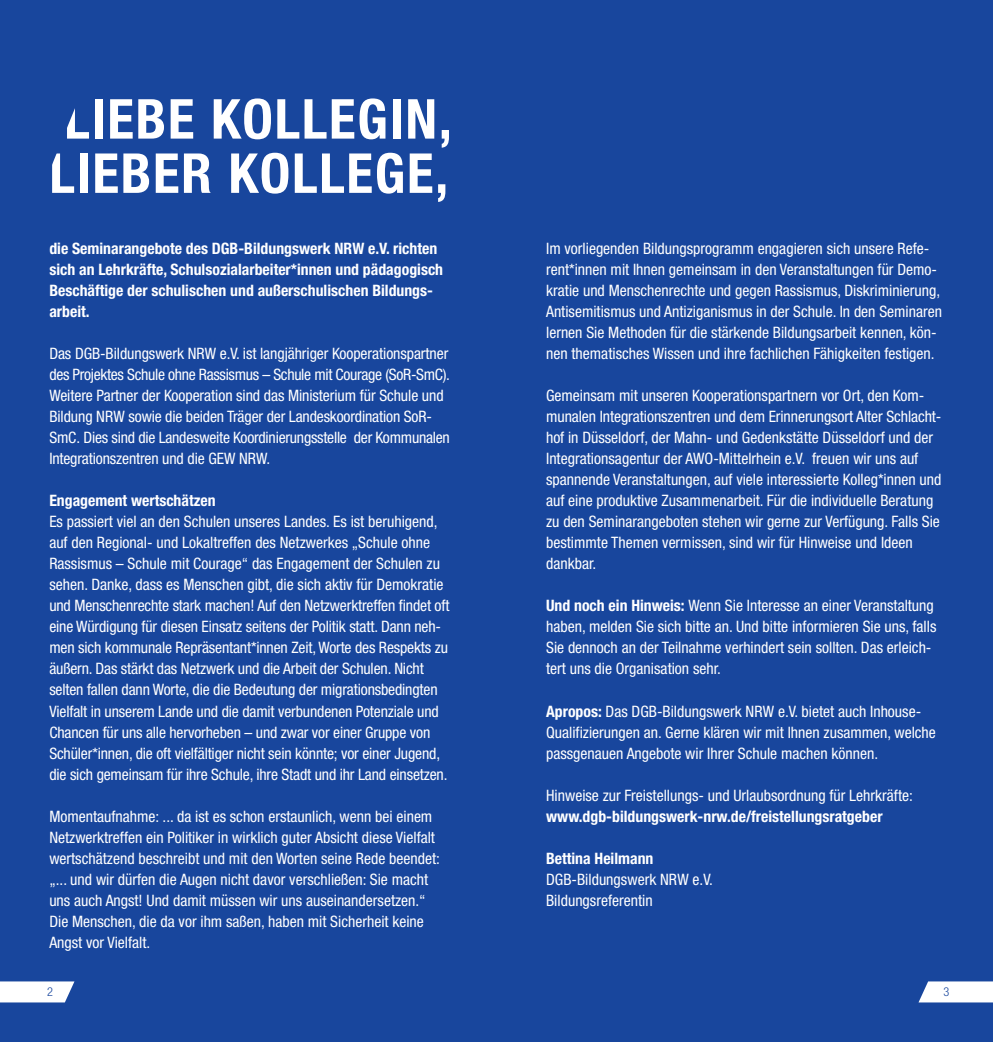
<style>
.page{position:relative;width:993px;height:1042px;background:#fff}
.page>*{position:absolute;margin:0;border:0;box-sizing:border-box;transform-origin:0 0}
.t1{font:700 condensed 55.12px "Helvetica Neue LT Std";letter-spacing:.03em;color:#fff}
.t2{font:condensed 15.75px/21px "Helvetica Neue LT Std";color:#fff}
.t3{font:700 condensed 15.75px/21px "Helvetica Neue LT Std";color:#fff}
.t4{font:300 condensed 12.25px "Helvetica Neue LT Std";color:#18469d}
.s1{font-weight:700}
</style>
<div class="page">
<div style="left:496px;top:0;width:496px;height:1042px;background:#18469d"></div>
<div style="left:0;top:0;width:496px;height:1042px;background:#18469d"></div>
<svg style="left:0;top:981px;width:74px;height:21px;background:#ecf0f7"></svg>
<svg style="left:918px;top:981px;width:74px;height:21px;background:#e9edf5"></svg>
<p class="t1" style="left:64px;top:99px;width:389px">LIEBE KOLLEGIN,</p>
<p class="t1" style="left:49px;top:154px;width:400px">LIEBER KOLLEGE,</p>
<p class="t3" style="left:49px;top:240px;width:395px">die Seminarangebote des DGB-Bildungswerk NRW e.V. richten sich an Lehrkräfte, Schulsozialarbeiter*innen und pädagogisch Beschäftige der schulischen und außerschulischen Bildungs&shy;arbeit.</p>
<p class="t2" style="left:49px;top:345px;width:402px">Das DGB-Bildungswerk NRW e.V. ist langjähriger Kooperationspartner des Projektes Schule ohne Rassismus – Schule mit Courage (SoR-SmC).<br>Weitere Partner der Kooperation sind das Ministerium für Schule und Bildung NRW sowie die beiden Träger der Landeskoordination SoR-SmC. Dies sind die Landesweite Koordinierungsstelle der Kommunalen Integrationszentren und die GEW NRW.</p>
<p class="t3" style="left:49px;top:492px;width:168px">Engagement wertschätzen</p>
<p class="t2" style="left:49px;top:513px;width:401px">Es passiert viel an den Schulen unseres Landes. Es ist beruhigend, auf den Regional- und Lokaltreffen des Netzwerkes „Schule ohne Rassismus – Schule mit Courage“ das Engagement der Schulen zu sehen. Danke, dass es Menschen gibt, die sich aktiv für Demokratie und Menschenrechte stark machen! Auf den Netzwerktreffen findet oft eine Würdigung für diesen Einsatz seitens der Politik statt. Dann neh&shy;men sich kommunale Repräsentant*innen Zeit, Worte des Respekts zu äußern. Das stärkt das Netzwerk und die Arbeit der Schulen. Nicht</p>
<p class="t2" style="left:49px;top:681px;width:399px">selten fallen dann Worte, die die Bedeutung der migrationsbedingten Vielfalt in unserem Lande und die damit verbundenen Potenziale und Chancen für uns alle hervorheben – und zwar vor einer Gruppe von Schüler*innen, die oft vielfältiger nicht sein könnte; vor einer Jugend, die sich gemeinsam für ihre Schule, ihre Stadt und ihr Land einsetzen.</p>
<p class="t2" style="left:49px;top:807px;width:392px">Momentaufnahme: ... da ist es schon erstaunlich, wenn bei einem Netzwerktreffen ein Politiker in wirklich guter Absicht diese Vielfalt wertschätzend beschreibt und mit den Worten seine Rede beendet: „... und wir dürfen die Augen nicht davor verschließen: Sie macht uns auch Angst! Und damit müssen wir uns auseinandersetzen.“</p>
<p class="t2" style="left:49px;top:912px;width:376px">Die Menschen, die da vor ihm saßen, haben mit Sicherheit keine<br>Angst vor Vielfalt.</p>
<p class="t2" style="left:546px;top:240px;width:397px">Im vorliegenden Bildungsprogramm engagieren sich unsere Refe&shy;rent*innen mit Ihnen gemeinsam in den Veranstaltungen für Demo&shy;kratie und Menschenrechte und gegen Rassismus, Diskriminierung, Antisemitismus und Antiziganismus in der Schule. In den Seminaren lernen Sie Methoden für die stärkende Bildungsarbeit kennen, kön&shy;nen thematisches Wissen und ihre fachlichen Fähigkeiten festigen.</p>
<p class="t2" style="left:546px;top:387px;width:397px">Gemeinsam mit unseren Kooperationspartnern vor Ort, den Kom&shy;munalen Integrationszentren und dem Erinnerungsort Alter Schlacht&shy;hof in Düsseldorf, der Mahn- und Gedenkstätte Düsseldorf und der Integrationsagentur der AWO-Mittelrhein e.V. freuen wir uns auf spannende Veranstaltungen, auf viele interessierte Kolleg*innen und auf eine produktive Zusammenarbeit. Für die individuelle Beratung zu den Seminarangeboten stehen wir gerne zur Verfügung. Falls Sie bestimmte Themen vermissen, sind wir für Hinweise und Ideen dankbar.</p>
<p class="t2" style="left:546px;top:597px;width:392px"><span class="s1">Und noch ein Hinweis:</span> Wenn Sie Interesse an einer Veranstaltung haben, melden Sie sich bitte an. Und bitte informieren Sie uns, falls Sie dennoch an der Teilnahme verhindert sein sollten. Das erleich&shy;tert uns die Organisation sehr.</p>
<p class="t2" style="left:546px;top:702px;width:391px"><span class="s1">Apropos:</span> Das DGB-Bildungswerk NRW e.V. bietet auch Inhouse-<br>Qualifizierungen an. Gerne klären wir mit Ihnen zusammen, welche passgenauen Angebote wir Ihrer Schule machen können.</p>
<p class="t2" style="left:546px;top:786px;width:368px">Hinweise zur Freistellungs- und Urlaubsordnung für Lehrkräfte: <span class="s1">www.dgb-bildungswerk-nrw.de/freistellungsratgeber</span></p>
<p class="t3" style="left:546px;top:849px;width:109px">Bettina Heilmann</p>
<p class="t2" style="left:546px;top:870px;width:168px">DGB-Bildungswerk NRW e.V.</p>
<p class="t2" style="left:546px;top:891px;width:108px">Bildungsreferentin</p>
<p class="t4" style="left:47px;top:985px;width:7px">2</p>
<p class="t4" style="left:943px;top:985px;width:7px">3</p>
</div>
